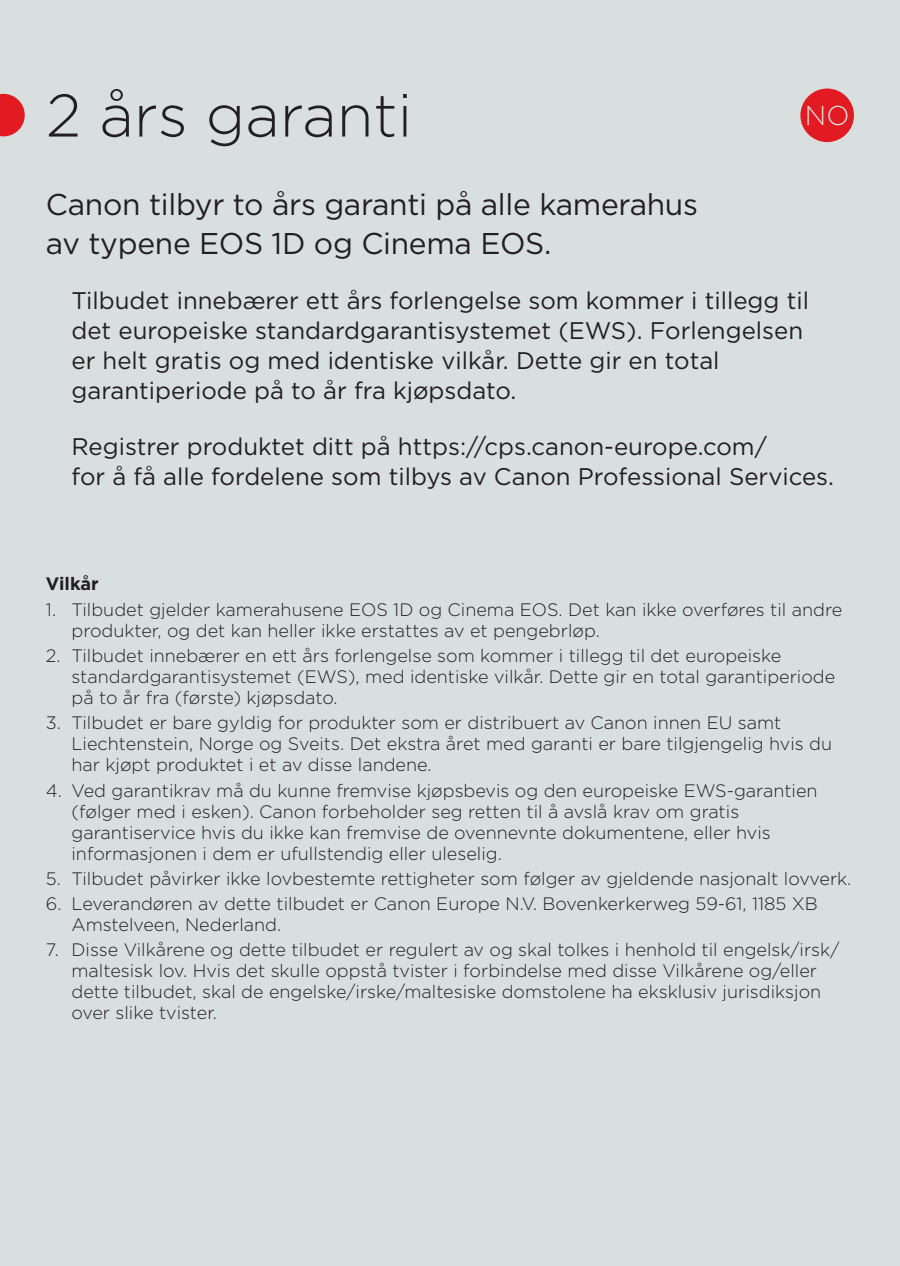
<style>
.page{position:relative;width:900px;height:1266px;background:#d9dfdf}
.page>*{position:absolute;margin:0;border:0;box-sizing:border-box;transform-origin:0 0}
.t1{font:300 60px "Gotham";color:#231f20}
.t2{font:30px/39px "Gotham";letter-spacing:-.01em;color:#231f20}
.t3{font:300 27.3px "Gotham";color:#d9dfdf}
.t4{font:24px/30px "Gotham";color:#231f20}
.t5{font:300 18px/21px "Gotham";color:#231f20}
.t6{font:700 18px "Gotham";color:#231f20}
</style>
<div class="page">
<svg style="left:0;top:94px;width:25px;height:42px"></svg>
<div style="left:800px;top:89px;width:54px;height:53px;background:#e21a21;border-radius:50%"></div>
<h1 class="t1" style="left:46px;top:77px;width:368px">2 års garanti</h1>
<h3 class="t3" style="left:805px;top:98px;width:46px">NO</h3>
<h2 class="t2" style="left:46px;top:184px;width:653px">Canon tilbyr to års garanti på alle kamerahus av typene EOS 1D og Cinema EOS.</h2>
<h3 class="t4" style="left:72px;top:285px;width:739px">Tilbudet innebærer ett års forlengelse som kommer i tillegg til det europeiske standardgarantisystemet (EWS). Forlengelsen er helt gratis og med identiske vilkår. Dette gir en total garantiperiode på to år fra kjøpsdato.</h3>
<h3 class="t4" style="left:72px;top:431px;width:764px">Registrer produktet ditt på https://cps.canon-europe.com/<br>for å få alle fordelene som tilbys av Canon Professional Services.</h3>
<p class="t6" style="left:46px;top:572px;width:54px">Vilkår</p>
<p class="t5" style="left:71px;top:598px;width:772px;text-indent:-26px">1. Tilbudet gjelder kamerahusene EOS 1D og Cinema EOS. Det kan ikke overføres til andre produkter, og det kan heller ikke erstattes av et pengebrløp.</p>
<p class="t5" style="left:71px;top:644px;width:765px;text-indent:-26px">2. Tilbudet innebærer en ett års forlengelse som kommer i tillegg til det europeiske standardgarantisystemet (EWS), med identiske vilkår. Dette gir en total garantiperiode på to år fra (første) kjøpsdato.</p>
<p class="t5" style="left:71px;top:712px;width:762px;text-indent:-26px">3. Tilbudet er bare gyldig for produkter som er distribuert av Canon innen EU samt<br>Liechtenstein, Norge og Sveits. Det ekstra året med garanti er bare tilgjengelig hvis du har kjøpt produktet i et av disse landene.</p>
<p class="t5" style="left:71px;top:779px;width:748px;text-indent:-26px">4. Ved garantikrav må du kunne fremvise kjøpsbevis og den europeiske EWS-garantien (følger med i esken). Canon forbeholder seg retten til å avslå krav om gratis garantiservice hvis du ikke kan fremvise de ovennevnte dokumentene, eller hvis informasjonen i dem er ufullstendig eller uleselig.</p>
<p class="t5" style="left:46px;top:867px;width:807px">5. Tilbudet påvirker ikke lovbestemte rettigheter som følger av gjeldende nasjonalt lovverk.</p>
<p class="t5" style="left:71px;top:892px;width:748px;text-indent:-26px">6. Leverandøren av dette tilbudet er Canon Europe N.V. Bovenkerkerweg 59-61, 1185 XB<br>Amstelveen, Nederland.</p>
<p class="t5" style="left:71px;top:939px;width:769px;text-indent:-26px">7. Disse Vilkårene og dette tilbudet er regulert av og skal tolkes i henhold til engelsk/irsk/ maltesisk lov. Hvis det skulle oppstå tvister i forbindelse med disse Vilkårene og/eller dette tilbudet, skal de engelske/irske/maltesiske domstolene ha eksklusiv jurisdiksjon over slike tvister.</p>
</div>
